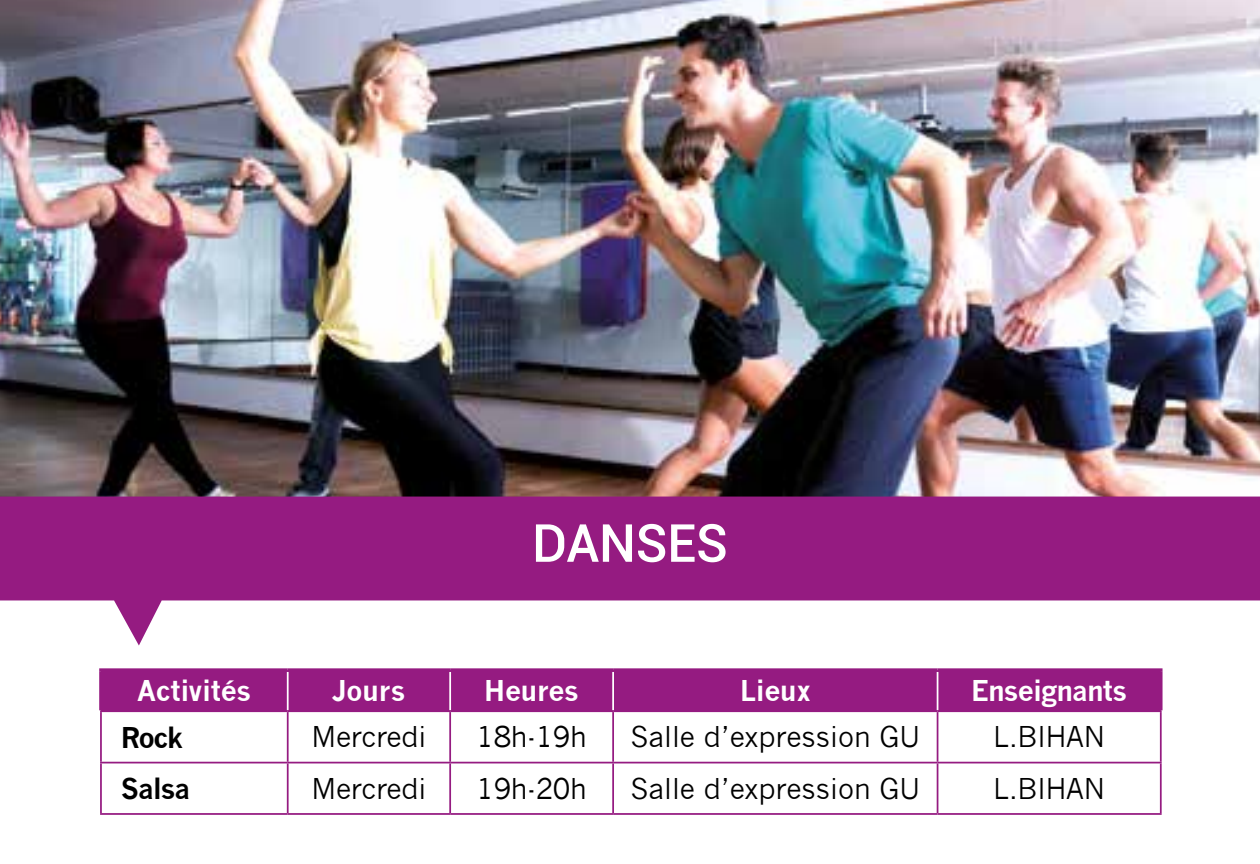
<style>
.page{position:relative;width:1260px;height:864px;background:#fff}
.page>*{position:absolute;margin:0;border:0;box-sizing:border-box;transform-origin:0 0}
.t1{font:500 52.5px "Roboto";letter-spacing:-.01em;color:#fff}
.t2{font:28px "News Gothic";letter-spacing:-.01em;color:#000}
.t3{font:700 28px "News Gothic";letter-spacing:-.01em;color:#fff}
.t4{font:700 28px "News Gothic";letter-spacing:-.03em;color:#fff}
.t5{font:700 28px "News Gothic";letter-spacing:-.04em;color:#000}
</style>
<div class="page">
<img style="left:0;top:0;width:1260px;height:496px">
<svg style="left:0;top:496px;width:1260px;height:149px;fill:#951b81"></svg>
<div style="left:103px;top:671px;width:1056px;height:39px;background:#951b81"></div>
<svg style="left:102px;top:711px;width:1058px;height:101px"></svg>
<hr style="left:287px;top:671px;width:2px;height:39px;background:#fff">
<hr style="left:449px;top:671px;width:2px;height:39px;background:#fff">
<hr style="left:612px;top:671px;width:2px;height:39px;background:#fff">
<hr style="left:937px;top:671px;width:1px;height:39px;background:#fff">
<hr style="left:99px;top:668px;width:189px;height:3px;background:#951b81">
<svg style="left:99px;top:671px;width:4px;height:39px"></svg>
<hr style="left:288px;top:668px;width:162px;height:3px;background:#951b81">
<hr style="left:450px;top:668px;width:163px;height:3px;background:#951b81">
<hr style="left:613px;top:668px;width:325px;height:3px;background:#951b81">
<hr style="left:938px;top:668px;width:225px;height:3px;background:#951b81">
<svg style="left:1159px;top:671px;width:4px;height:39px"></svg>
<hr style="left:100px;top:710px;width:188px;height:1px;background:#951b81">
<hr style="left:100px;top:711px;width:2px;height:50px;background:#951b81">
<hr style="left:288px;top:710px;width:162px;height:1px;background:#951b81">
<hr style="left:450px;top:710px;width:163px;height:1px;background:#951b81">
<hr style="left:613px;top:710px;width:325px;height:1px;background:#951b81">
<hr style="left:938px;top:710px;width:224px;height:1px;background:#951b81">
<hr style="left:100px;top:763px;width:2px;height:49px;background:#951b81">
<hr style="left:100px;top:812px;width:188px;height:2px;background:#951b81">
<hr style="left:288px;top:812px;width:162px;height:2px;background:#951b81">
<hr style="left:450px;top:812px;width:163px;height:2px;background:#951b81">
<hr style="left:613px;top:812px;width:325px;height:2px;background:#951b81">
<hr style="left:938px;top:812px;width:224px;height:2px;background:#951b81">
<hr style="left:287px;top:711px;width:2px;height:50px;background:#951b81">
<hr style="left:449px;top:711px;width:2px;height:50px;background:#951b81">
<hr style="left:612px;top:711px;width:2px;height:50px;background:#951b81">
<hr style="left:937px;top:711px;width:1px;height:50px;background:#951b81">
<hr style="left:1160px;top:711px;width:2px;height:50px;background:#951b81">
<hr style="left:100px;top:761px;width:188px;height:2px;background:#951b81">
<hr style="left:288px;top:761px;width:162px;height:2px;background:#951b81">
<hr style="left:287px;top:763px;width:2px;height:49px;background:#951b81">
<hr style="left:450px;top:761px;width:163px;height:2px;background:#951b81">
<hr style="left:449px;top:763px;width:2px;height:49px;background:#951b81">
<hr style="left:613px;top:761px;width:325px;height:2px;background:#951b81">
<hr style="left:612px;top:763px;width:2px;height:49px;background:#951b81">
<hr style="left:938px;top:761px;width:224px;height:2px;background:#951b81">
<hr style="left:937px;top:763px;width:1px;height:49px;background:#951b81">
<hr style="left:1160px;top:763px;width:2px;height:49px;background:#951b81">
<h1 class="t1" style="left:532px;top:506px;width:198px">DANSES</h1>
<p class="t3" style="left:137px;top:673px;width:116px">Activités</p>
<p class="t3" style="left:332px;top:673px;width:75px">Jours</p>
<p class="t3" style="left:484px;top:673px;width:96px">Heures</p>
<p class="t3" style="left:740px;top:673px;width:72px">Lieux</p>
<p class="t4" style="left:971px;top:673px;width:158px">Enseignants</p>
<p class="t5" style="left:121px;top:719px;width:64px">Rock</p>
<p class="t2" style="left:312px;top:720px;width:116px">Mercredi</p>
<p class="t2" style="left:476px;top:720px;width:112px">18h-19h</p>
<p class="t2" style="left:630px;top:720px;width:291px">Salle d’expression GU</p>
<p class="t2" style="left:993px;top:720px;width:113px">L.BIHAN</p>
<p class="t5" style="left:121px;top:771px;width:71px">Salsa</p>
<p class="t2" style="left:312px;top:771px;width:116px">Mercredi</p>
<p class="t2" style="left:476px;top:771px;width:112px">19h-20h</p>
<p class="t2" style="left:630px;top:771px;width:291px">Salle d’expression GU</p>
<p class="t2" style="left:993px;top:771px;width:113px">L.BIHAN</p>
</div>
